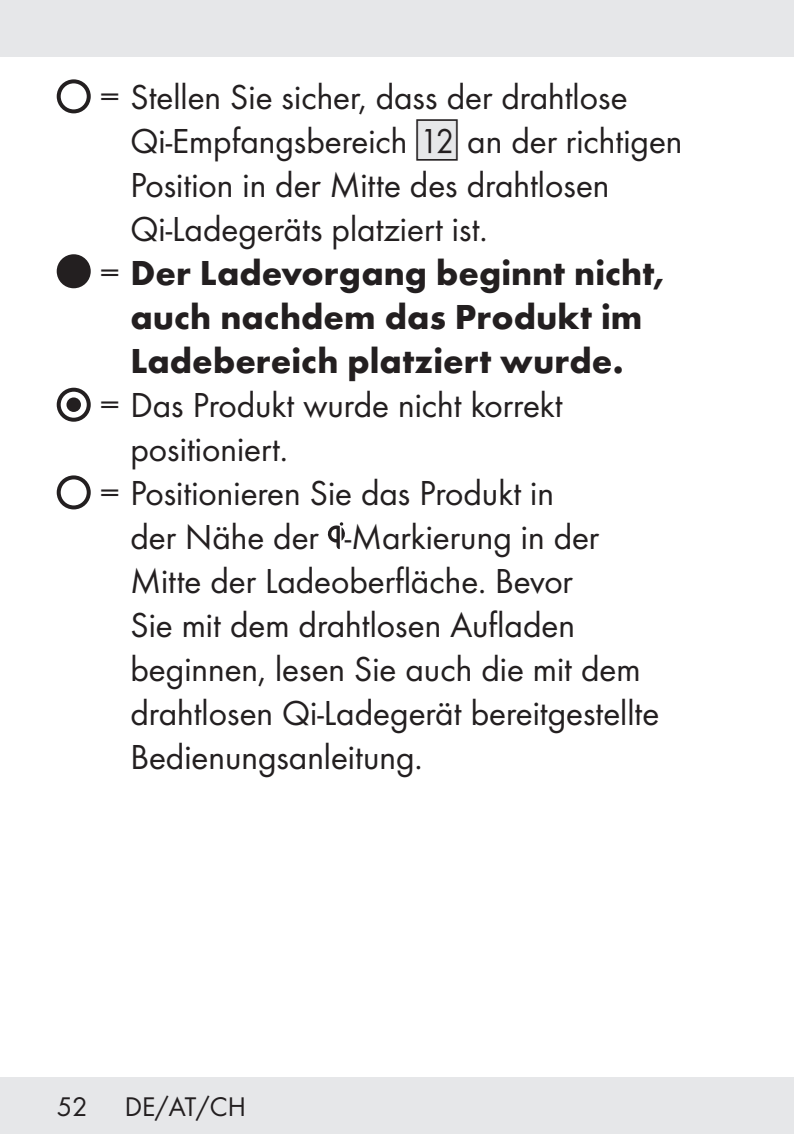
<style>
.page{position:relative;width:794px;height:1134px;background:#fff}
.page>*{position:absolute;margin:0;border:0;box-sizing:border-box;transform-origin:0 0}
.Indent{font:36px/44px "Futura Boo";color:#231f20}
.Indent-2{font:700 36px/44px "Futura";color:#231f20;text-align:center}
.t1{font:28px "Futura Boo";color:#231f20}
.s1{font-family:"IMP Lidl Num Box";font-size:31.6px;color:#e6e7e9}
.s2{font-family:"IMP Lidl Num Box";font-size:31.6px}
.s3{font-family:"Futura Boo";font-weight:400}
</style>
<div class="page">
<div style="left:0;top:1077px;width:794px;height:57px;background:#e6e7e9"></div>
<div style="left:0;top:0;width:794px;height:57px;background:#e6e7e9"></div>
<div style="left:57px;top:79px;width:34px;height:34px;border:4px solid #231f20;border-radius:50%"></div>
<div style="left:59px;top:256px;width:30px;height:30px;background:#231f20;border-radius:50%"></div>
<div style="left:57px;top:254px;width:34px;height:34px;border:4px solid #231f20;border-radius:50%"></div>
<div style="left:57px;top:388px;width:34px;height:34px;border:4px solid #231f20;border-radius:50%"></div>
<div style="left:67px;top:398px;width:13px;height:13px;background:#231f20;border-radius:50%"></div>
<div style="left:66px;top:397px;width:15px;height:15px;border:2px solid #231f20;border-radius:50%"></div>
<div style="left:57px;top:475px;width:34px;height:34px;border:4px solid #231f20;border-radius:50%"></div>
<svg style="left:328px;top:522px;width:17px;height:27px"></svg>
<p class="Indent" style="left:130px;top:73px;width:553px;text-indent:-31px">= Stellen Sie sicher, dass der drahtlose Qi-Empfangsbereich <span class="s1">[</span><span class="s2">12]</span> an der richtigen Position in der Mitte des drahtlosen Qi‑Ladegeräts platziert ist.</p>
<p class="Indent-2" style="left:100px;top:248px;width:566px"><span class="s3">=</span> Der Ladevorgang beginnt nicht, auch nachdem das Produkt im<br>Ladebereich platziert wurde.</p>
<p class="Indent" style="left:130px;top:381px;width:434px;text-indent:-31px">= Das Produkt wurde nicht korrekt positioniert.</p>
<p class="Indent" style="left:130px;top:469px;width:530px;text-indent:-31px">= Positionieren Sie das Produkt in<br>der Nähe der -Markierung in der Mitte der Ladeoberfläche. Bevor<br>Sie mit dem drahtlosen Aufladen beginnen, lesen Sie auch die mit dem drahtlosen Qi-Ladegerät bereitgestellte Bedienungsanleitung.</p>
<p class="t1" style="left:57px;top:1087px;width:32px">52</p>
<p class="t1" style="left:125px;top:1087px;width:123px">DE/AT/CH</p>
</div>
